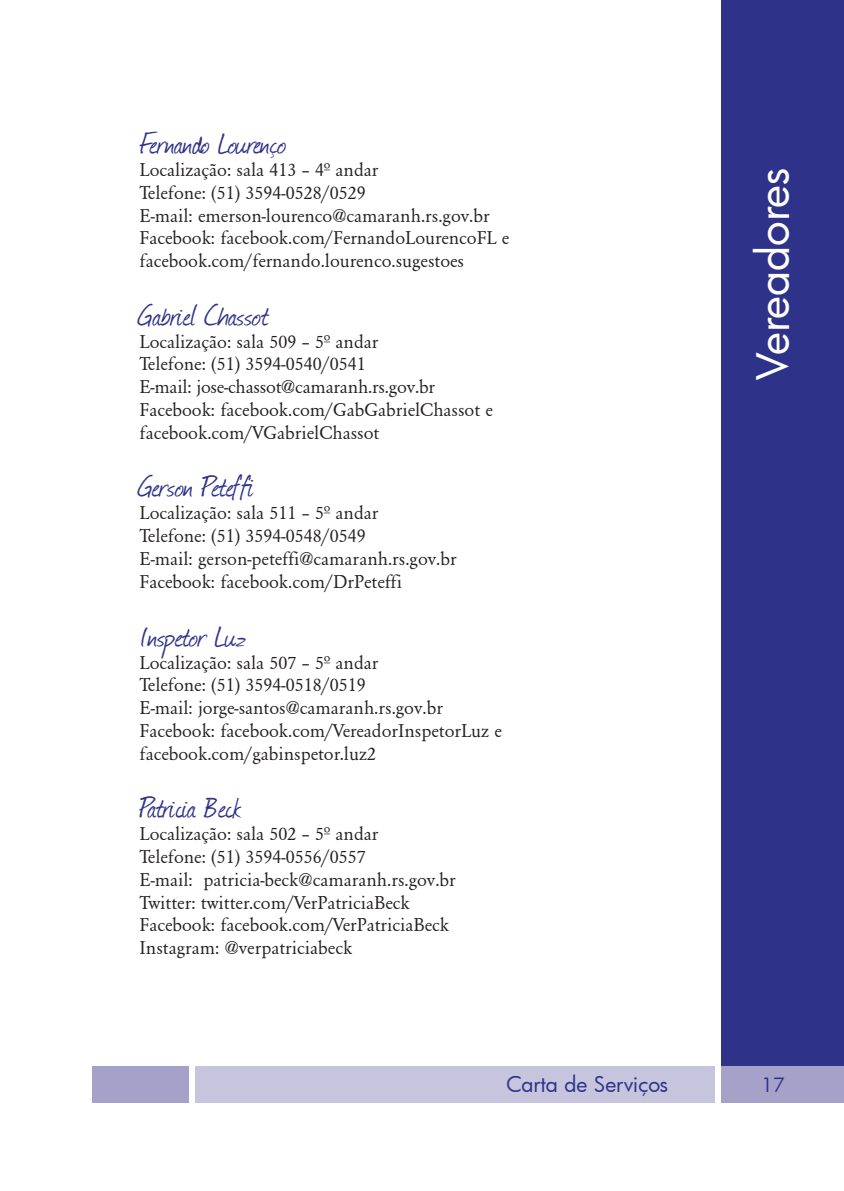
<style>
.page{position:relative;width:844px;height:1191px;background:#fff}
.page>*{position:absolute;margin:0;border:0;box-sizing:border-box;transform-origin:0 0}
.t1{font:43.75px "Futura";letter-spacing:-.005em;color:#fff}
.t2{font:35px "Journal";color:#2e3389}
.t3{font:35px "Journal";letter-spacing:-.02em;color:#2e3389}
.t4{font:21px "Futura";color:#2e3389}
.t5{font:19.25px/22.8px "Garamond";color:#231f20}
.t6{font:19.25px "Futura";color:#2e3389}
</style>
<div class="page">
<div style="left:721px;top:0;width:122px;height:1066px;background:#2e3389"></div>
<div style="left:195px;top:1066px;width:519px;height:37px;background:#c7c4de"></div>
<div style="left:721px;top:1066px;width:122px;height:37px;background:#a6a1c9"></div>
<div style="left:92px;top:1066px;width:97px;height:37px;background:#a6a1c9"></div>
<h2 class="t3" style="left:140px;top:120px;width:148px">Fernando Lourenço</h2>
<p class="t5" style="left:140px;top:158px;width:371px">Localização: sala 413 – 4ª andar<br>Telefone: (51) 3594-0528/0529<br>E-mail: emerson-lourenco@camaranh.rs.gov.br Facebook: facebook.com/FernandoLourencoFL e facebook.com/fernando.lourenco.sugestoes</p>
<h2 class="t2" style="left:140px;top:291px;width:131px">Gabriel Chassot</h2>
<p class="t5" style="left:140px;top:330px;width:355px">Localização: sala 509 – 5ª andar<br>Telefone: (51) 3594-0540/0541<br>E-mail: jose-chassot@camaranh.rs.gov.br Facebook: facebook.com/GabGabrielChassot e facebook.com/VGabrielChassot</p>
<h2 class="t2" style="left:140px;top:463px;width:116px">Gerson Peteffi</h2>
<p class="t5" style="left:140px;top:501px;width:318px">Localização: sala 511 – 5ª andar<br>Telefone: (51) 3594-0548/0549<br>E-mail: gerson-peteffi@camaranh.rs.gov.br Facebook: facebook.com/DrPeteffi</p>
<h2 class="t2" style="left:140px;top:612px;width:107px">Inspetor Luz</h2>
<p class="t5" style="left:140px;top:651px;width:364px">Localização: sala 507 – 5ª andar<br>Telefone: (51) 3594-0518/0519<br>E-mail: jorge-santos@camaranh.rs.gov.br Facebook: facebook.com/VereadorInspetorLuz e facebook.com/gabinspetor.luz2</p>
<h2 class="t2" style="left:140px;top:784px;width:104px">Patricia Beck</h2>
<p class="t5" style="left:140px;top:822px;width:318px">Localização: sala 502 – 5ª andar<br>Telefone: (51) 3594-0556/0557<br>E-mail: patricia-beck@camaranh.rs.gov.br Twitter: twitter.com/VerPatriciaBeck Facebook: facebook.com/VerPatriciaBeck Instagram: @verpatriciabeck</p>
<h1 class="t1" style="left:743px;top:379px;width:213px;rotate:-90deg">Vereadores</h1>
<p class="t4" style="left:506px;top:1070px;width:163px">Carta de Serviços</p>
<p class="t6" style="left:761px;top:1071px;width:25px">17</p>
</div>
